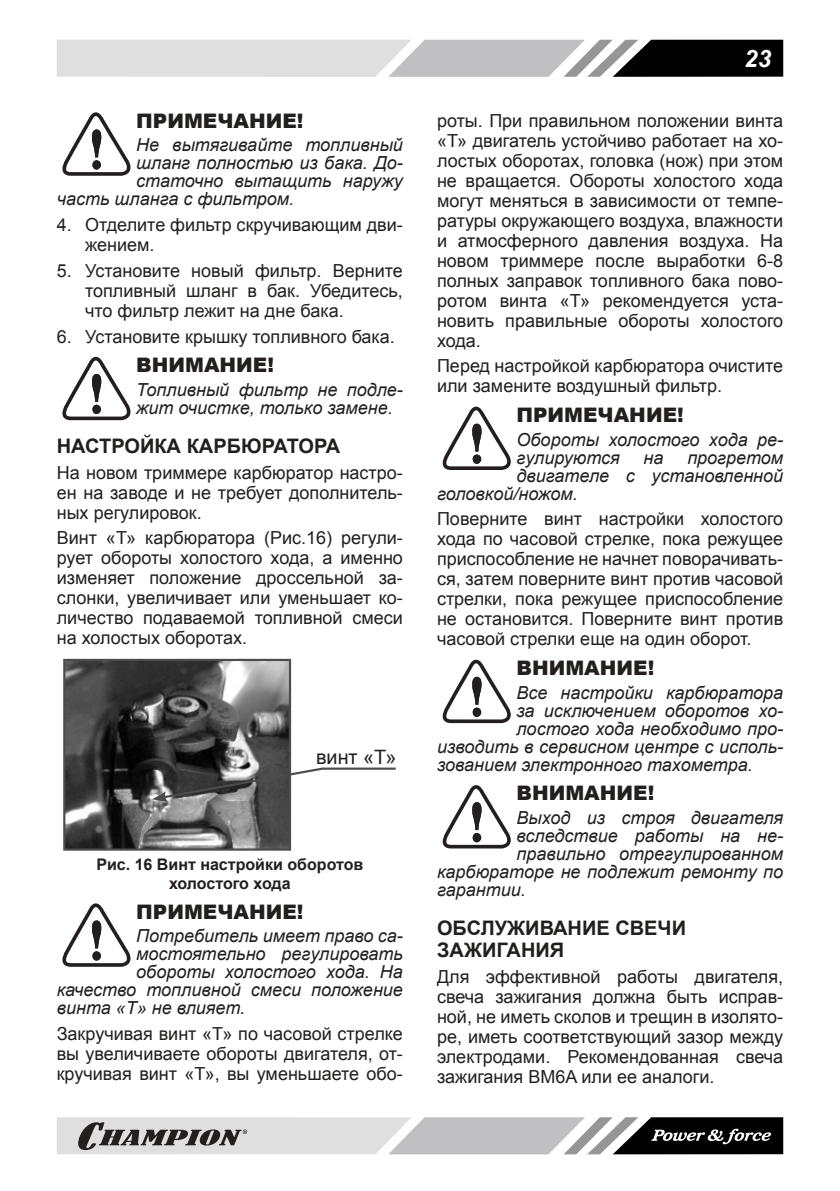
<style>
.page{position:relative;width:840px;height:1191px;background:#fff}
.page>*{position:absolute;margin:0;border:0;box-sizing:border-box;transform-origin:0 0}
.t1{font:italic 700 24px "Arial";color:#fff}
.t2{font:900 20px "Arial";color:#241f1f}
.t3{font:700 20px/22px "Arial";color:#241f1f}
.t4{font:19.8px "Arial";color:#241f1f}
.t5{font:18px/20px "Arial";color:#241f1f;text-align:justify}
.t6{font:italic 18px/18px "Arial";color:#241f1f}
.t7{font:700 16px/19.2px "Arial";color:#241f1f;text-align:center}
</style>
<div class="page">
<svg style="left:57px;top:40px;width:725px;height:37px;background:#aaa"></svg>
<svg style="left:57px;top:1117px;width:725px;height:37px;background:#a4a3a3"></svg>
<svg style="left:62px;top:112px;width:69px;height:64px"></svg>
<svg style="left:62px;top:357px;width:69px;height:63px"></svg>
<img style="left:66px;top:662px;width:222px;height:185px">
<div style="left:63px;top:659px;width:228px;height:191px;border:2px solid #4e4b4c"></div>
<svg style="left:152px;top:766px;width:244px;height:36px"></svg>
<svg style="left:62px;top:903px;width:69px;height:63px"></svg>
<svg style="left:442px;top:406px;width:69px;height:64px"></svg>
<svg style="left:442px;top:659px;width:69px;height:64px"></svg>
<svg style="left:442px;top:785px;width:69px;height:63px"></svg>
<p class="t2" style="left:136px;top:106px;width:169px">ПРИМЕЧАНИЕ!</p>
<p class="t6" style="left:136px;top:136px;width:268px">Не вытягивайте топливный</p>
<p class="t6" style="left:136px;top:154px;width:268px">шланг полностью из бака. До-</p>
<p class="t6" style="left:136px;top:172px;width:268px">статочно вытащить наружу</p>
<p class="t6" style="left:57px;top:190px;width:239px">часть шланга с фильтром.</p>
<p class="t5" style="left:85px;top:215px;width:319px;text-indent:-28px">4. Отделите фильтр скручивающим дви&shy;жением.</p>
<p class="t5" style="left:85px;top:261px;width:319px;text-indent:-28px">5. Установите новый фильтр. Верните топливный шланг в бак. Убедитесь, что фильтр лежит на дне бака.</p>
<p class="t5" style="left:57px;top:326px;width:339px">6. Установите крышку топливного бака.</p>
<p class="t2" style="left:136px;top:350px;width:139px">ВНИМАНИЕ!</p>
<p class="t6" style="left:136px;top:381px;width:268px">Топливный фильтр не подле&shy;жит очистке, только замене.</p>
<p class="t3" style="left:57px;top:435px;width:285px">НАСТРОЙКА КАРБЮРАТОРА</p>
<p class="t5" style="left:57px;top:462px;width:347px">На новом триммере карбюратор настро&shy;ен на заводе и не требует дополнитель&shy;ных регулировок.</p>
<p class="t5" style="left:57px;top:528px;width:347px">Винт «Т» карбюратора (Рис.16) регули&shy;рует обороты холостого хода, а именно изменяет положение дроссельной за&shy;слонки, увеличивает или уменьшает ко&shy;личество подаваемой топливной смеси на холостых оборотах.</p>
<p class="t4" style="left:316px;top:744px;width:82px">винт «Т»</p>
<p class="t7" style="left:96px;top:855px;width:268px">Рис. 16 Винт настройки оборотов холостого хода</p>
<p class="t2" style="left:136px;top:897px;width:169px">ПРИМЕЧАНИЕ!</p>
<p class="t6" style="left:136px;top:927px;width:268px">Потребитель имеет право са-</p>
<p class="t6" style="left:136px;top:945px;width:268px">мостоятельно регулировать</p>
<p class="t6" style="left:136px;top:963px;width:268px">обороты холостого хода. На</p>
<p class="t6" style="left:57px;top:981px;width:347px">качество топливной смеси положение</p>
<p class="t6" style="left:57px;top:999px;width:190px">винта «Т» не влияет.</p>
<p class="t5" style="left:57px;top:1024px;width:347px">Закручивая винт «Т» по часовой стрелке вы увеличиваете обороты двигателя, от&shy;кручивая винт «Т», вы уменьшаете обо-</p>
<h1 class="t1" style="left:743px;top:44px;width:28px">23</h1>
<p class="t5" style="left:437px;top:110px;width:347px">роты. При правильном положении винта «Т» двигатель устойчиво работает на хо&shy;лостых оборотах, головка (нож) при этом не вращается. Обороты холостого хода могут меняться в зависимости от темпе&shy;ратуры окружающего воздуха, влажности и атмосферного давления воздуха. На новом триммере после выработки 6-8 полных заправок топливного бака пово&shy;ротом винта «Т» рекомендуется уста&shy;новить правильные обороты холостого хода.</p>
<p class="t5" style="left:437px;top:356px;width:347px">Перед настройкой карбюратора очистите или замените воздушный фильтр.</p>
<p class="t2" style="left:516px;top:400px;width:169px">ПРИМЕЧАНИЕ!</p>
<p class="t6" style="left:516px;top:430px;width:268px">Обороты холостого хода ре&shy;гулируются</p>
<p class="t6" style="left:643px;top:448px;width:21px">на</p>
<p class="t6" style="left:687px;top:448px;width:97px">прогретом</p>
<p class="t6" style="left:516px;top:466px;width:268px">двигателе с установленной</p>
<p class="t6" style="left:437px;top:484px;width:142px">головкой/ножом.</p>
<p class="t5" style="left:437px;top:509px;width:347px">Поверните винт настройки холостого хода по часовой стрелке, пока режущее приспособление не начнет поворачивать&shy;ся, затем поверните винт против часовой стрелки, пока режущее приспособление не остановится. Поверните винт против часовой стрелки еще на один оборот.</p>
<p class="t2" style="left:516px;top:653px;width:139px">ВНИМАНИЕ!</p>
<p class="t6" style="left:516px;top:683px;width:268px">Все настройки карбюратора</p>
<p class="t6" style="left:516px;top:701px;width:268px">за исключением оборотов хо-</p>
<p class="t6" style="left:516px;top:719px;width:268px">лостого хода необходимо про-</p>
<p class="t6" style="left:437px;top:737px;width:347px">изводить в сервисном центре с исполь-</p>
<p class="t6" style="left:437px;top:755px;width:317px">зованием электронного тахометра.</p>
<p class="t2" style="left:516px;top:779px;width:139px">ВНИМАНИЕ!</p>
<p class="t6" style="left:516px;top:809px;width:268px">Выход из строя двигателя</p>
<p class="t6" style="left:516px;top:827px;width:268px">вследствие работы на не-</p>
<p class="t6" style="left:516px;top:845px;width:268px">правильно отрегулированном</p>
<p class="t6" style="left:437px;top:863px;width:347px">карбюраторе не подлежит ремонту по</p>
<p class="t6" style="left:437px;top:881px;width:90px">гарантии.</p>
<p class="t3" style="left:437px;top:917px;width:250px">ОБСЛУЖИВАНИЕ СВЕЧИ<br>ЗАЖИГАНИЯ</p>
<p class="t5" style="left:437px;top:966px;width:347px">Для эффективной работы двигателя, свеча зажигания должна быть исправ&shy;ной, не иметь сколов и трещин в изолято&shy;ре, иметь соответствующий зазор между электродами. Рекомендованная свеча зажигания BM6A или ее аналоги.</p>
</div>
